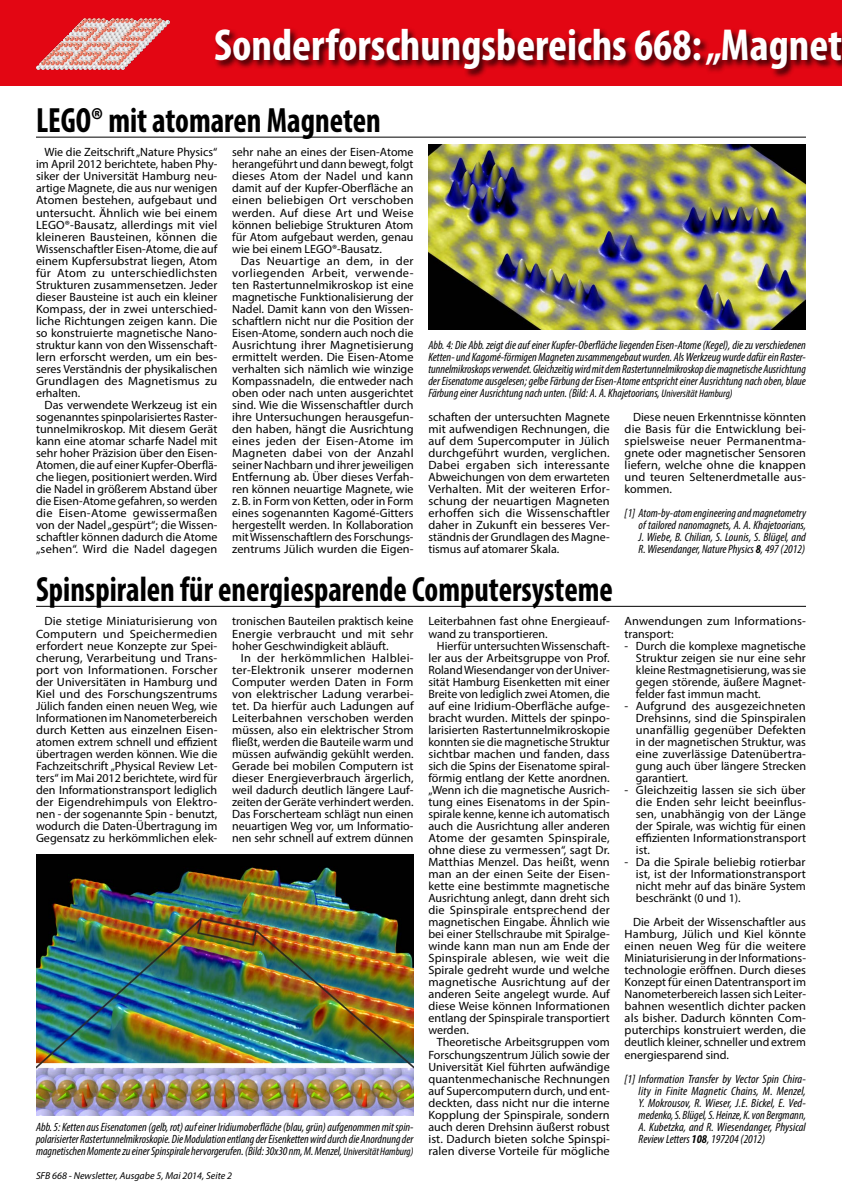
<style>
.page{position:relative;width:842px;height:1191px;background:#fff}
.page>*{position:absolute;margin:0;border:0;box-sizing:border-box;transform-origin:0 0}
.t1{font:700 condensed 45px "Myriad Pro";color:#fff}
.t2{font:700 condensed 35.2px "Myriad Pro";color:#000;scale:.91 1}
.t3{font:12px/12px "Myriad Pro";color:#000;text-align:justify}
.t4{font:italic condensed 12px/12px "Myriad Pro";color:#000;text-align:justify}
.t5{font:italic 10px "Myriad Pro";color:#000}
.s1{font-size:11px}
.s2{font-weight:700}
</style>
<div class="page">
<div style="left:0;top:0;width:842px;height:86px;background:#e30613"></div>
<img style="left:36px;top:18px;width:133px;height:51px">
<div style="left:214px;top:27px;width:628px;height:52px;background:#000;opacity:.75"></div>
<hr style="left:36px;top:137px;width:770px;height:1px;background:#000">
<hr style="left:36px;top:606px;width:770px;height:1px;background:#000">
<img style="left:36px;top:854px;width:378px;height:262px">
<img style="left:428px;top:144px;width:378px;height:186px">
<h1 class="t1" style="left:214px;top:17px;width:630px">Sonderforschungsbereichs 668: „Magnet</h1>
<h2 class="t2" style="left:36px;top:98px;width:380px">LEGO® mit atomaren Magneten</h2>
<p class="t3" style="left:36px;top:146px;width:183px;text-indent:9px">Wie die Zeitschrift „Nature Physics“ im April 2012 berichtete, haben Phy&shy;siker der Universität Hamburg neu&shy;artige Magnete, die aus nur wenigen Atomen bestehen, aufgebaut und untersucht. Ähnlich wie bei einem LEGO®-Bausatz, allerdings mit viel kleineren Bausteinen, können die Wissenschaftler Eisen-Atome, die auf einem Kupfersubstrat liegen, Atom für Atom zu unterschiedlichsten Strukturen zusammensetzen. Jeder dieser Bausteine ist auch ein kleiner Kompass, der in zwei unterschied&shy;liche Richtungen zeigen kann. Die so konstruierte magnetische Nano&shy;struktur kann von den Wissenschaft&shy;lern erforscht werden, um ein bes&shy;seres Verständnis der physikalischen Grundlagen des Magnetismus zu erhalten.</p>
<p class="t3" style="left:36px;top:399px;width:183px;text-indent:9px">Das verwendete Werkzeug ist ein sogenanntes spinpolarisiertes Raster&shy;tunnelmikroskop. Mit diesem Gerät kann eine atomar scharfe Nadel mit sehr hoher Präzision über den Eisen-Atomen, die auf einer Kupfer-Oberflä&shy;che liegen, positioniert werden. Wird die Nadel in größerem Abstand über die Eisen-Atome gefahren, so werden die Eisen-Atome gewissermaßen von der Nadel „gespürt“; die Wissen&shy;schaftler können dadurch die Atome „sehen“. Wird die Nadel dagegen</p>
<p class="t3" style="left:232px;top:146px;width:183px">sehr nahe an eines der Eisen-Atome herangeführt und dann bewegt, folgt dieses Atom der Nadel und kann damit auf der Kupfer-Oberfläche an einen beliebigen Ort verschoben werden. Auf diese Art und Weise können beliebige Strukturen Atom für Atom aufgebaut werden, genau wie bei einem LEGO®-Bausatz.</p>
<p class="t3" style="left:232px;top:254px;width:183px;text-indent:9px">Das Neuartige an dem, in der vorliegenden Arbeit, verwende&shy;ten Rastertunnelmikroskop ist eine magnetische Funktionalisierung der Nadel. Damit kann von den Wissen&shy;schaftlern nicht nur die Position der Eisen-Atome, sondern auch noch die Ausrichtung ihrer Magnetisierung ermittelt werden. Die Eisen-Atome verhalten sich nämlich wie winzige Kompassnadeln, die entweder nach oben oder nach unten ausgerichtet sind. Wie die Wissenschaftler durch ihre Untersuchungen herausgefun&shy;den haben, hängt die Ausrichtung eines jeden der Eisen-Atome im Magneten dabei von der Anzahl seiner Nachbarn und ihrer jeweiligen Entfernung ab. Über dieses Verfah&shy;ren können neuartige Magnete, wie z. B. in Form von Ketten, oder in Form eines sogenannten Kagomé-Gitters hergestellt werden. In Kollaboration mit Wissenschaftlern des Forschungs&shy;zentrums Jülich wurden die Eigen-</p>
<p class="t4" style="left:428px;top:339px;width:379px">Abb. 4: Die Abb. zeigt die auf einer Kupfer-Oberfläche liegenden Eisen-Atome (Kegel), die zu verschiedenen Ketten- und Kagomé-förmigen Magneten zusammengebaut wurden. Als Werkzeug wurde dafür ein Raster&shy;tunnelmikroskops verwendet. Gleichzeitig wird mit dem Rastertunnelmikroskop die magnetische Ausrichtung der Eisenatome ausgelesen; gelbe Färbung der Eisen-Atome entspricht einer Ausrichtung nach oben, blaue Färbung einer Ausrichtung nach unten. (Bild: A. A. Khajetoorians, <span class="s1">Universität Hamburg)</span></p>
<p class="t3" style="left:428px;top:411px;width:183px">schaften der untersuchten Magnete mit aufwendigen Rechnungen, die auf dem Supercomputer in Jülich durchgeführt wurden, verglichen.<br>Dabei ergaben sich interessante Abweichungen von dem erwarteten Verhalten. Mit der weiteren Erfor&shy;schung der neuartigen Magneten erhoffen sich die Wissenschaftler daher in Zukunft ein besseres Ver&shy;ständnis der Grundlagen des Magne&shy;tismus auf atomarer Skala.</p>
<p class="t3" style="left:625px;top:411px;width:183px;text-indent:9px">Diese neuen Erkenntnisse könnten die Basis für die Entwicklung bei&shy;spielsweise neuer Permanentma&shy;gnete oder magnetischer Sensoren liefern, welche ohne die knappen und teuren Seltenerdmetalle aus&shy;kommen.</p>
<p class="t4" style="left:639px;top:507px;width:169px;text-indent:-14px">[1] Atom-by-atom engineering and magnetometry of tailored nanomagnets, A. A. Khajetoorians, J. Wiebe, B. Chilian, S. Lounis, S. Blügel, and R. Wiesendanger, Nature Physics <span class="s2">8</span>, 497 (2012)</p>
<h2 class="t2" style="left:36px;top:568px;width:635px">Spinspiralen für energiesparende Computersysteme</h2>
<p class="t3" style="left:36px;top:615px;width:183px;text-indent:9px">Die stetige Miniaturisierung von Computern und Speichermedien erfordert neue Konzepte zur Spei&shy;cherung, Verarbeitung und Trans&shy;port von Informationen. Forscher der Universitäten in Hamburg und Kiel und des Forschungszentrums Jülich fanden einen neuen Weg, wie Informationen im Nanometerbereich durch Ketten aus einzelnen Eisen&shy;atomen extrem schnell und effizient übertragen werden können. Wie die Fachzeitschrift „Physical Review Let&shy;ters“ im Mai 2012 berichtete, wird für den Informationstransport lediglich der Eigendrehimpuls von Elektro&shy;nen - der sogenannte Spin - benutzt, wodurch die Daten-Übertragung im Gegensatz zu herkömmlichen elek-</p>
<p class="t3" style="left:232px;top:615px;width:183px">tronischen Bauteilen praktisch keine Energie verbraucht und mit sehr hoher Geschwindigkeit abläuft.</p>
<p class="t3" style="left:232px;top:651px;width:183px;text-indent:9px">In der herkömmlichen Halblei&shy;ter-Elektronik unserer modernen Computer werden Daten in Form von elektrischer Ladung verarbei&shy;tet. Da hierfür auch Ladungen auf Leiterbahnen verschoben werden müssen, also ein elektrischer Strom fließt, werden die Bauteile warm und müssen aufwändig gekühlt werden.<br>Gerade bei mobilen Computern ist dieser Energieverbrauch ärgerlich, weil dadurch deutlich längere Lauf&shy;zeiten der Geräte verhindert werden.<br>Das Forscherteam schlägt nun einen neuartigen Weg vor, um Informatio&shy;nen sehr schnell auf extrem dünnen</p>
<p class="t4" style="left:36px;top:1120px;width:379px">Abb. 5: Ketten aus Eisenatomen (gelb, rot) auf einer Iridiumoberfläche (blau, grün) aufgenommen mit spin&shy;polarisierter Rastertunnelmikroskopie. Die Modulation entlang der Eisenketten wird durch die Anordnung der magnetischen Momente zu einer Spinspirale hervorgerufen. (Bild: 30x30 nm, M. Menzel, <span class="s1">Universität Hamburg)</span></p>
<p class="t5" style="left:36px;top:1169px;width:198px">SFB 668 - Newsletter, Ausgabe 5, Mai 2014, Seite 2</p>
<p class="t3" style="left:428px;top:615px;width:183px">Leiterbahnen fast ohne Energieauf&shy;wand zu transportieren.</p>
<p class="t3" style="left:428px;top:639px;width:183px;text-indent:9px">Hierfür untersuchten Wissenschaft&shy;ler aus der Arbeitsgruppe von Prof.<br>Roland Wiesendanger von der Univer&shy;sität Hamburg Eisenketten mit einer Breite von lediglich zwei Atomen, die auf eine Iridium-Oberfläche aufge&shy;bracht wurden. Mittels der spinpo&shy;larisierten Rastertunnelmikroskopie konnten sie die magnetische Struktur sichtbar machen und fanden, dass sich die Spins der Eisenatome spiral&shy;förmig entlang der Kette anordnen. „Wenn ich die magnetische Ausrich&shy;tung eines Eisenatoms in der Spin&shy;spirale kenne, kenne ich automatisch auch die Ausrichtung aller anderen Atome der gesamten Spinspirale, ohne diese zu vermessen“, sagt Dr.<br>Matthias Menzel. Das heißt, wenn man an der einen Seite der Eisen&shy;kette eine bestimmte magnetische Ausrichtung anlegt, dann dreht sich die Spinspirale entsprechend der magnetischen Eingabe. Ähnlich wie bei einer Stellschraube mit Spiralge&shy;winde kann man nun am Ende der Spinspirale ablesen, wie weit die Spirale gedreht wurde und welche magnetische Ausrichtung auf der anderen Seite angelegt wurde. Auf diese Weise können Informationen entlang der Spinspirale transportiert werden.</p>
<p class="t3" style="left:428px;top:1036px;width:183px;text-indent:9px">Theoretische Arbeitsgruppen vom Forschungszentrum Jülich sowie der Universität Kiel führten aufwändige quantenmechanische Rechnungen auf Supercomputern durch, und ent&shy;deckten, dass nicht nur die interne Kopplung der Spinspirale, sondern auch deren Drehsinn äußerst robust ist. Dadurch bieten solche Spinspi&shy;ralen diverse Vorteile für mögliche</p>
<p class="t3" style="left:625px;top:615px;width:183px">Anwendungen zum Informations&shy;transport:</p>
<p class="t3" style="left:636px;top:639px;width:172px;text-indent:-11px">- Durch die komplexe magnetische Struktur zeigen sie nur eine sehr kleine Restmagnetisierung, was sie gegen störende, äußere Magnet&shy;felder fast immun macht.</p>
<p class="t3" style="left:636px;top:699px;width:172px;text-indent:-11px">- Aufgrund des ausgezeichneten Drehsinns, sind die Spinspiralen unanfällig gegenüber Defekten in der magnetischen Struktur, was eine zuverlässige Datenübertra&shy;gung auch über längere Strecken garantiert.</p>
<p class="t3" style="left:636px;top:783px;width:172px;text-indent:-11px">- Gleichzeitig lassen sie sich über die Enden sehr leicht beeinflus&shy;sen, unabhängig von der Länge der Spirale, was wichtig für einen effizienten Informationstransport ist.</p>
<p class="t3" style="left:636px;top:856px;width:172px;text-indent:-11px">- Da die Spirale beliebig rotierbar ist, ist der Informationstransport nicht mehr auf das binäre System beschränkt (0 und 1).</p>
<p class="t3" style="left:625px;top:916px;width:183px;text-indent:9px">Die Arbeit der Wissenschaftler aus Hamburg, Jülich und Kiel könnte einen neuen Weg für die weitere Miniaturisierung in der Informations&shy;technologie eröffnen. Durch dieses Konzept für einen Datentransport im Nanometerbereich lassen sich Leiter&shy;bahnen wesentlich dichter packen als bisher. Dadurch könnten Com&shy;puterchips konstruiert werden, die deutlich kleiner, schneller und extrem energiesparend sind.</p>
<p class="t4" style="left:639px;top:1072px;width:169px;text-indent:-14px">[1] Information Transfer by Vector Spin Chira&shy;lity in Finite Magnetic Chains, M. Menzel, Y. Mokrousov, R. Wieser, J.E. Bickel, E. Ved&shy;medenko, S. Blügel, S. Heinze, K. von Bergmann, A. Kubetzka, and R. Wiesendanger, Physical Review Letters <span class="s2">108</span>, 197204 (2012)</p>
</div>
